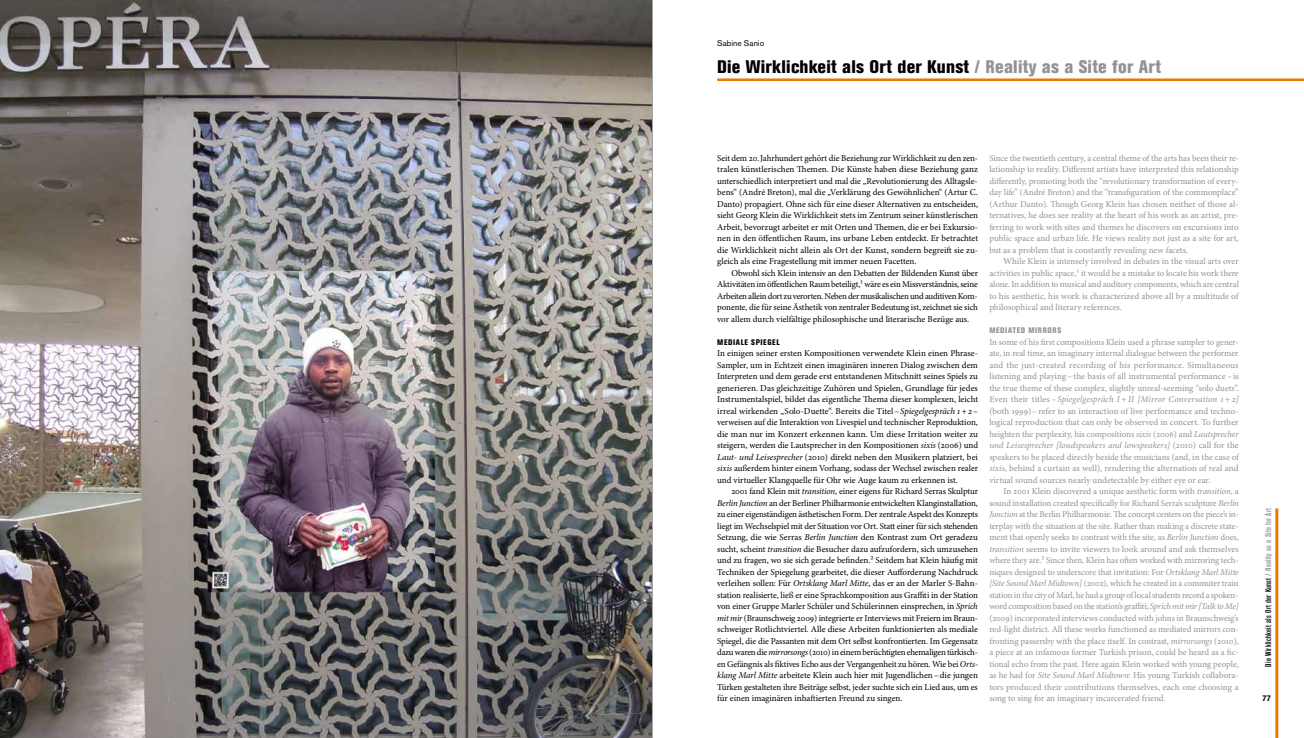
<style>
.page{position:relative;width:1304px;height:738px;background:#fff}
.page>*{position:absolute;margin:0;border:0;box-sizing:border-box;transform-origin:0 0}
.t1{font:800 condensed 18px "Akzidenz Grotesk BE";letter-spacing:.015em;color:#000}
.t2{font:9px/11.5px "Minion Pro";letter-spacing:-.005em;color:#000;text-align:justify}
.t3{font:9px/11.5px "Minion Pro";letter-spacing:-.005em;color:#919292;text-align:justify}
.t4{font:500 condensed 8.2px "Akzidenz Grotesk BE";letter-spacing:.02em;color:#000;scale:1.14 1}
.t5{font:8.2px "Akzidenz Grotesk BE";color:#000}
.t6{font:500 8.2px "Akzidenz Grotesk BE";color:#000}
.t7{font:800 condensed 8px "Akzidenz Grotesk BE";letter-spacing:.08em;color:#919292}
.t8{font:800 condensed 8px "Akzidenz Grotesk BE";letter-spacing:.08em;color:#000}
.s1{color:#919292}
.s2{font-style:italic}
</style>
<div class="page">
<hr style="left:652px;top:0;width:1px;height:737px;background:#878786">
<hr style="left:1275px;top:508px;width:3px;height:229px;background:#e77b00">
<hr style="left:717px;top:78px;width:587px;height:3px;background:#e77b00">
<img style="left:0;top:0;width:652px;height:737px">
<p class="t5" style="left:717px;top:38px;width:48px">Sabine Sanio</p>
<h1 class="t1" style="left:717px;top:56px;width:445px">Die Wirklichkeit als Ort der Kunst <span class="s1">/ Reality as a Site for Art</span></h1>
<p class="t2" style="left:717px;top:152px;width:263px">Seit dem 20.Jahrhundert gehört die Beziehung zur Wirklichkeit zu den zen&shy;tralen künstlerischen Themen. Die Künste haben diese Beziehung ganz unterschiedlich interpretiert und mal die „Revolutionierung des Alltagsle&shy;bens“ (André Breton), mal die „Verklärung des Gewöhnlichen“ (Artur C.<br>Danto) propagiert. Ohne sich für eine dieser Alternativen zu entscheiden, sieht Georg Klein die Wirklichkeit stets im Zentrum seiner künstlerischen Arbeit, bevorzugt arbeitet er mit Orten und Themen, die er bei Exkursio&shy;nen in den öffentlichen Raum, ins urbane Leben entdeckt. Er betrachtet die Wirklichkeit nicht allein als Ort der Kunst, sondern begreift sie zu&shy;gleich als eine Fragestellung mit immer neuen Facetten.</p>
<p class="t2" style="left:717px;top:267px;width:262px;text-indent:14px">Obwohl sich Klein intensiv an den Debatten der Bildenden Kunst über Aktivitäten im öffentlichen Raum beteiligt,¹ wäre es ein Missverständnis, seine Arbeiten allein dort zu verorten. Neben der musikalischen und auditiven Kom&shy;ponente, die für seine Ästhetik von zentraler Bedeutung ist, zeichnet sie sich vor allem durch vielfältige philosophische und literarische Bezüge aus.</p>
<p class="t8" style="left:717px;top:337px;width:64px">Mediale Spiegel</p>
<p class="t2" style="left:717px;top:347px;width:262px">In einigen seiner ersten Kompositionen verwendete Klein einen Phrase-Sampler, um in Echtzeit einen imaginären inneren Dialog zwischen dem Interpreten und dem gerade erst entstandenen Mitschnitt seines Spiels zu generieren. Das gleichzeitige Zuhören und Spielen, Grundlage für jedes Instrumentalspiel, bildet das eigentliche Thema dieser komplexen, leicht irreal wirkenden „Solo-Duette“. Bereits die Titel– <span class="s2">Spiegelgespräch 1+2</span> – verweisen auf die Interaktion von Livespiel und technischer Reproduktion, die man nur im Konzert erkennen kann. Um diese Irritation weiter zu steigern, werden die Lautsprecher in den Kompositionen <span class="s2">sixis</span> (2006) und <span class="s2">Laut- und Leisesprecher</span> (2010) direkt neben den Musikern platziert, bei <span class="s2">sixis</span> außerdem hinter einem Vorhang, sodass der Wechsel zwischen realer und virtueller Klangquelle für Ohr wie Auge kaum zu erkennen ist.</p>
<p class="t2" style="left:717px;top:485px;width:262px;text-indent:14px">2001 fand Klein mit <span class="s2">transition</span>, einer eigens für Richard Serras Skulptur <span class="s2">Berlin Junction</span> an der Berliner Philharmonie entwickelten Klanginstallation, zu einer eigenständigen ästhetischen Form. Der zentrale Aspekt des Konzepts liegt im Wechselspiel mit der Situation vor Ort. Statt einer für sich stehenden Setzung, die wie Serras <span class="s2">Berlin Junction</span> den Kontrast zum Ort geradezu sucht, scheint <span class="s2">transition</span> die Besucher dazu aufzufordern, sich umzusehen und zu fragen, wo sie sich gerade befinden.² Seitdem hat Klein häufig mit Techniken der Spiegelung gearbeitet, die dieser Aufforderung Nachdruck verleihen sollen: Für <span class="s2">Ortsklang Marl Mitte</span>, das er an der Marler S-Bahn&shy;station realisierte, ließ er eine Sprachkomposition aus Graffiti in der Station von einer Gruppe Marler Schüler und Schülerinnen einsprechen, in <span class="s2">Sprich mit mir</span> (Braunschweig 2009) integrierte er Interviews mit Freiern im Braun&shy;schweiger Rotlichtviertel. Alle diese Arbeiten funktionierten als mediale Spiegel, die die Passanten mit dem Ort selbst konfrontierten. Im Gegensatz dazu waren die <span class="s2">mirrorsongs</span> (2010) in einem berüchtigten ehemaligen türkisch&shy;en Gefängnis als fiktives Echo aus der Vergangenheit zu hören. Wie bei <span class="s2">Orts&shy;klang Marl Mitte</span> arbeitete Klein auch hier mit Jugendlichen–die jungen Türken gestalteten ihre Beiträge selbst, jeder suchte sich ein Lied aus, um es für einen imaginären inhaftierten Freund zu singen.</p>
<p class="t3" style="left:989px;top:152px;width:251px">Since the twentieth century, a central theme of the arts has been their re&shy;lationship to reality. Different artists have interpreted this relationship differently, promoting both the “revolutionary transformation of every&shy;day life” (André Breton) and the “transfiguration of the commonplace” (Arthur Danto). Though Georg Klein has chosen neither of those al&shy;ternatives, he does see reality at the heart of his work as an artist, pre&shy;ferring to work with sites and themes he discovers on excursions into public space and urban life. He views reality not just as a site for art, but as a problem that is constantly revealing new facets.</p>
<p class="t3" style="left:989px;top:255px;width:251px;text-indent:14px">While Klein is intensely involved in debates in the visual arts over activities in public space,¹ it would be a mistake to locate his work there alone. In addition to musical and auditory components, which are central to his aesthetic, his work is characterized above all by a multitude of philosophical and literary references.</p>
<p class="t7" style="left:989px;top:325px;width:73px">Mediated Mirrors</p>
<p class="t3" style="left:989px;top:336px;width:251px">In some of his first compositions Klein used a phrase sampler to gener&shy;ate, in real time, an imaginary internal dialogue between the performer and the just-created recording of his performance. Simultaneous listening and playing – the basis of all instrumental performance – is the true theme of these complex, slightly unreal-seeming “solo duets”.<br>Even their titles – <span class="s2">Spiegelgespräch I + II [Mirror Conversation 1 + 2] </span>(both 1999) – refer to an interaction of live performance and techno&shy;logical reproduction that can only be observed in concert. To further heighten the perplexity, his compositions <span class="s2">sixis</span> (2006) and <span class="s2">Lautsprecher und Leisesprecher [loudspeakers and lowspeakers]</span> (2010) call for the speakers to be placed directly beside the musicians (and, in the case of <span class="s2">sixis</span>, behind a curtain as well), rendering the alternation of real and virtual sound sources nearly undetectable by either eye or ear.</p>
<p class="t3" style="left:989px;top:485px;width:251px;text-indent:14px">In 2001 Klein discovered a unique aesthetic form with <span class="s2">transition</span>, a sound installation created specifically for Richard Serra’s sculpture <span class="s2">Berlin Junction</span> at the Berlin Philharmonie. The concept centers on the piece’s in&shy;terplay with the situation at the site. Rather than making a discrete state&shy;ment that openly seeks to contrast with the site, as <span class="s2">Berlin Junction</span> does, <span class="s2">transition</span> seems to invite viewers to look around and ask themselves where they are.² Since then, Klein has often worked with mirroring tech&shy;niques designed to underscore that invitation: For <span class="s2">Ortsklang Marl Mitte [Site Sound Marl Midtown]</span> (2002), which he created in a commuter train station in the city of Marl, he had a group of local students record a spoken&shy;word composition based on the station’s graffiti; <span class="s2">Sprich mit mir [Talk to Me] </span>(2009) incorporated interviews conducted with johns in Braunschweig’s red-light district. All these works functioned as mediated mirrors con&shy;fronting passersby with the place itself. In contrast, <span class="s2">mirrorsongs</span> (2010), a piece at an infamous former Turkish prison, could be heard as a fic&shy;tional echo from the past. Here again Klein worked with young people, as he had for <span class="s2">Site Sound Marl Midtown</span>: His young Turkish collabora&shy;tors produced their contributions themselves, each one choosing a song to sing for an imaginary incarcerated friend.</p>
<p class="t4" style="left:1264px;top:666px;width:140px;rotate:-90deg">Die Wirklichkeit als Ort der Kunst <span class="s1">/ Reality as a Site for Art</span></p>
<p class="t6" style="left:1262px;top:692px;width:10px">77</p>
</div>
